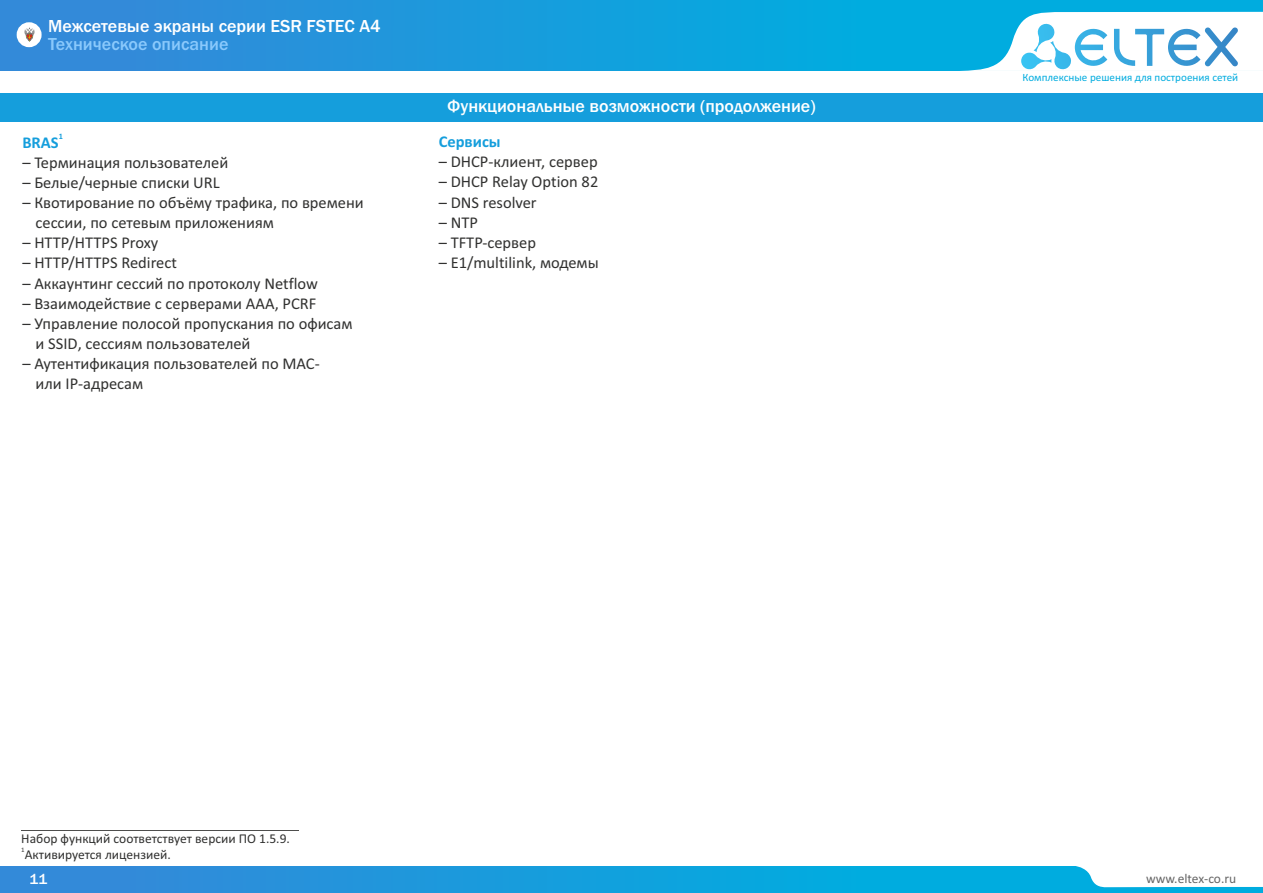
<style>
.page{position:relative;width:1263px;height:893px;background:#fff}
.page>*{position:absolute;margin:0;border:0;box-sizing:border-box;transform-origin:0 0}
.t1{font:500 18px "Franklin Gothic";color:#fff}
.t2{font:500 18px "Franklin Gothic";color:#8ac9fc}
.t3{font:16.5px/20.1px "Calibri";color:#313130}
.t4{font:700 16.5px "Calibri";color:#159edc}
.t5{font:500 15px "Franklin Gothic";color:#fff}
.t6{font:13.5px "Calibri";color:#313130}
.t7{font:13.5px "Calibri";color:#666}
.t8{font:11.1px "Calibri";color:#00acdf}
.t9{font:700 8.25px "Calibri";color:#159edc}
.t10{font:6.75px "Calibri";color:#313130}
</style>
<div class="page">
<div style="left:0;top:866px;width:1263px;height:27px;background:linear-gradient(to right,#3489d9,#00b4e0)"></div>
<svg style="left:1073px;top:866px;width:190px;height:21px"></svg>
<div style="left:0;top:93px;width:1263px;height:29px;background:#159edc"></div>
<hr style="left:21px;top:830px;width:278px;height:1px;background:#4e4e4d">
<div style="left:0;top:0;width:1263px;height:71px;background:linear-gradient(to right,#3489d9,#00b4e0)"></div>
<svg style="left:959px;top:12px;width:304px;height:59px"></svg>
<div style="left:17px;top:22px;width:25px;height:25px;border:9px solid #fff;border-radius:50%"></div>
<svg style="left:20px;top:25px;width:19px;height:19px"></svg>
<p class="t1" style="left:48px;top:20px;width:334px">Межсетевые экраны серии ESR FSTEC A4</p>
<p class="t2" style="left:48px;top:37px;width:182px">Техническое описание</p>
<p class="t9" style="left:59px;top:133px;width:6px">1</p>
<p class="t4" style="left:22px;top:135px;width:38px">BRAS</p>
<p class="t3" style="left:22px;top:154px;width:207px">– Терминация пользователей</p>
<p class="t3" style="left:22px;top:174px;width:199px">– Белые/черные списки URL</p>
<p class="t3" style="left:36px;top:194px;width:330px;text-indent:-13px">– Квотирование по объёму трафика, по времени сессии, по сетевым приложениям</p>
<p class="t3" style="left:22px;top:234px;width:137px">– HTTP/HTTPS Proxy</p>
<p class="t3" style="left:22px;top:254px;width:156px">– HTTP/HTTPS Redirect</p>
<p class="t3" style="left:22px;top:274px;width:297px">– Аккаунтинг сессий по протоколу Netflow</p>
<p class="t3" style="left:22px;top:295px;width:295px">– Взаимодействие с серверами ААА, PCRF</p>
<p class="t3" style="left:36px;top:315px;width:319px;text-indent:-13px">– Управление полосой пропускания по офисам и SSID, сессиям пользователей</p>
<p class="t3" style="left:36px;top:355px;width:286px;text-indent:-13px">– Аутентификация пользователей по MAC&shy;или IP-адресам</p>
<p class="t1" style="left:447px;top:100px;width:370px">Функциональные возможности (продолжение)</p>
<p class="t4" style="left:439px;top:135px;width:63px">Сервисы</p>
<p class="t3" style="left:439px;top:153px;width:160px">– DHCP-клиент, сервер</p>
<p class="t3" style="left:439px;top:173px;width:161px">– DHCP Relay Option 82</p>
<p class="t3" style="left:439px;top:193px;width:100px">– DNS resolver</p>
<p class="t3" style="left:439px;top:214px;width:41px">– NTP</p>
<p class="t3" style="left:439px;top:234px;width:99px">– TFTP-сервер</p>
<p class="t3" style="left:439px;top:254px;width:161px">– E1/multilink, модемы</p>
<p class="t6" style="left:21px;top:833px;width:270px">Набор функций соответствует версии ПО 1.5.9.</p>
<p class="t10" style="left:21px;top:847px;width:5px">1</p>
<p class="t6" style="left:25px;top:849px;width:148px">Активируется лицензией.</p>
<p class="t8" style="left:1022px;top:72px;width:217px">Комплексные решения для построения сетей</p>
<p class="t5" style="left:30px;top:874px;width:19px">11</p>
<p class="t7" style="left:1146px;top:873px;width:92px">www.eltex-co.ru</p>
</div>
